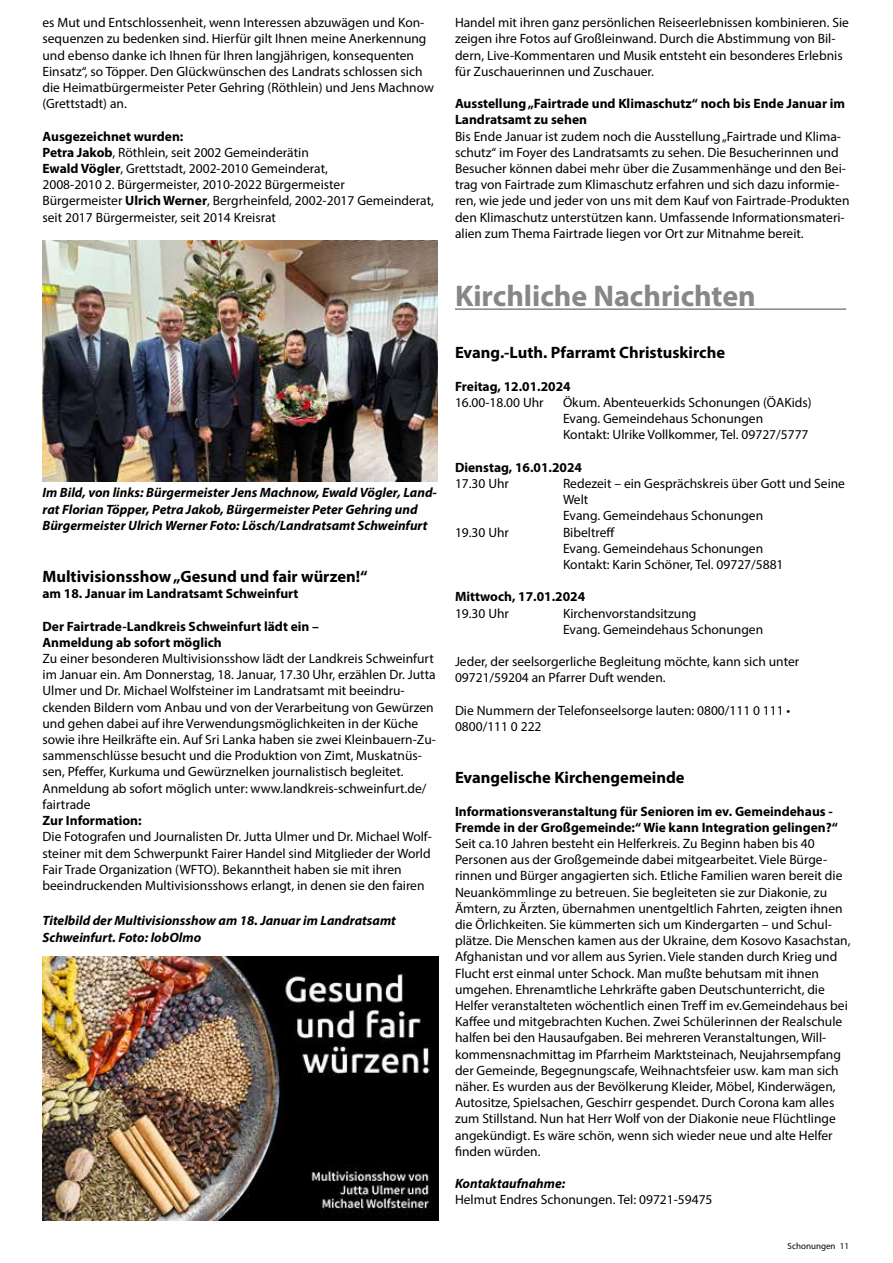
<style>
.page{position:relative;width:893px;height:1263px;background:#fff}
.page>*{position:absolute;margin:0;border:0;box-sizing:border-box;transform-origin:0 0}
.t1{font:700 30px "Myriad Pro";color:#878787}
.t2{font:700 16.5px "Myriad Pro";color:#000}
.t3{font:13.5px/16.2px "Myriad Pro";color:#000}
.t4{font:700 13.5px/16.2px "Myriad Pro";color:#000}
.t5{font:italic 700 13.5px/16.2px "Myriad Pro";color:#000}
.t6{font:9px "Myriad Pro";color:#000}
.s1{font-weight:700}
</style>
<div class="page">
<img style="left:43px;top:240px;width:395px;height:241px">
<hr style="left:455px;top:308px;width:391px;height:2px;background:#878787">
<img style="left:42px;top:956px;width:396px;height:264px">
<p class="t3" style="left:43px;top:14px;width:393px">es Mut und Entschlossenheit, wenn Interessen abzuwägen und Kon&shy;sequenzen zu bedenken sind. Hierfür gilt Ihnen meine Anerkennung und ebenso danke ich Ihnen für Ihren langjährigen, konsequenten Einsatz“, so Töpper. Den Glückwünschen des Landrats schlossen sich die Heimatbürgermeister Peter Gehring (Röthlein) und Jens Machnow (Grettstadt) an.</p>
<p class="t3" style="left:43px;top:128px;width:393px"><span class="s1">Ausgezeichnet wurden:<br>Petra Jakob</span>, Röthlein, seit 2002 Gemeinderätin<br><span class="s1">Ewald Vögler</span>, Grettstadt, 2002-2010 Gemeinderat,<br>2008-2010 2. Bürgermeister, 2010-2022 Bürgermeister<br>Bürgermeister <span class="s1">Ulrich Werner</span>, Bergrheinfeld, 2002-2017 Gemeinderat, seit 2017 Bürgermeister, seit 2014 Kreisrat</p>
<p class="t5" style="left:43px;top:484px;width:396px">Im Bild, von links: Bürgermeister Jens Machnow, Ewald Vögler, Land&shy;rat Florian Töpper, Petra Jakob, Bürgermeister Peter Gehring und<br>Bürgermeister Ulrich Werner Foto: Lösch/Landratsamt Schweinfurt</p>
<p class="t2" style="left:43px;top:566px;width:327px">Multivisionsshow „Gesund und fair würzen!“</p>
<p class="t4" style="left:43px;top:585px;width:258px">am 18. Januar im Landratsamt Schweinfurt</p>
<p class="t4" style="left:43px;top:618px;width:278px">Der Fairtrade-Landkreis Schweinfurt lädt ein –<br>Anmeldung ab sofort möglich</p>
<p class="t3" style="left:43px;top:650px;width:395px">Zu einer besonderen Multivisionsshow lädt der Landkreis Schweinfurt im Januar ein. Am Donnerstag, 18. Januar, 17.30 Uhr, erzählen Dr. Jutta Ulmer und Dr. Michael Wolfsteiner im Landratsamt mit beeindru&shy;ckenden Bildern vom Anbau und von der Verarbeitung von Gewürzen und gehen dabei auf ihre Verwendungsmöglichkeiten in der Küche sowie ihre Heilkräfte ein. Auf Sri Lanka haben sie zwei Kleinbauern-Zu&shy;sammenschlüsse besucht und die Produktion von Zimt, Muskatnüs&shy;sen, Pfeffer, Kurkuma und Gewürznelken journalistisch begleitet.<br>Anmeldung ab sofort möglich unter: www.landkreis-schweinfurt.de/ fairtrade</p>
<p class="t4" style="left:43px;top:812px;width:101px">Zur Information:</p>
<p class="t3" style="left:43px;top:828px;width:391px">Die Fotografen und Journalisten Dr. Jutta Ulmer und Dr. Michael Wolf&shy;steiner mit dem Schwerpunkt Fairer Handel sind Mitglieder der World Fair Trade Organization (WFTO). Bekanntheit haben sie mit ihren beeindruckenden Multivisionsshows erlangt, in denen sie den fairen</p>
<p class="t5" style="left:43px;top:912px;width:355px">Titelbild der Multivisionsshow am 18. Januar im Landratsamt<br>Schweinfurt. Foto: lobOlmo</p>
<p class="t3" style="left:455px;top:14px;width:396px">Handel mit ihren ganz persönlichen Reiseerlebnissen kombinieren. Sie zeigen ihre Fotos auf Großleinwand. Durch die Abstimmung von Bil&shy;dern, Live-Kommentaren und Musik entsteht ein besonderes Erlebnis für Zuschauerinnen und Zuschauer.</p>
<p class="t4" style="left:455px;top:95px;width:392px">Ausstellung „Fairtrade und Klimaschutz“ noch bis Ende Januar im<br>Landratsamt zu sehen</p>
<p class="t3" style="left:455px;top:128px;width:396px">Bis Ende Januar ist zudem noch die Ausstellung „Fairtrade und Klima&shy;schutz“ im Foyer des Landratsamts zu sehen. Die Besucherinnen und Besucher können dabei mehr über die Zusammenhänge und den Bei&shy;trag von Fairtrade zum Klimaschutz erfahren und sich dazu informie&shy;ren, wie jede und jeder von uns mit dem Kauf von Fairtrade-Produkten den Klimaschutz unterstützen kann. Umfassende Informationsmateri&shy;alien zum Thema Fairtrade liegen vor Ort zur Mitnahme bereit.</p>
<h1 class="t1" style="left:455px;top:276px;width:302px">Kirchliche Nachrichten</h1>
<p class="t2" style="left:455px;top:342px;width:272px">Evang.-Luth. Pfarramt Christuskirche</p>
<p class="t4" style="left:455px;top:378px;width:117px">Freitag, 12.01.2024</p>
<p class="t3" style="left:455px;top:394px;width:90px">16.00-18.00 Uhr</p>
<p class="t3" style="left:563px;top:394px;width:250px">Ökum. Abenteuerkids Schonungen (ÖAKids)<br>Evang. Gemeindehaus Schonungen<br>Kontakt: Ulrike Vollkommer, Tel. 09727/5777</p>
<p class="t4" style="left:455px;top:459px;width:128px">Dienstag, 16.01.2024</p>
<p class="t3" style="left:455px;top:475px;width:55px">17.30 Uhr</p>
<p class="t3" style="left:563px;top:475px;width:284px">Redezeit – ein Gesprächskreis über Gott und Seine<br>Welt<br>Evang. Gemeindehaus Schonungen</p>
<p class="t3" style="left:455px;top:524px;width:55px">19.30 Uhr</p>
<p class="t3" style="left:563px;top:524px;width:222px">Bibeltreff<br>Evang. Gemeindehaus Schonungen<br>Kontakt: Karin Schöner, Tel. 09727/5881</p>
<p class="t4" style="left:455px;top:588px;width:132px">Mittwoch, 17.01.2024</p>
<p class="t3" style="left:455px;top:605px;width:55px">19.30 Uhr</p>
<p class="t3" style="left:563px;top:605px;width:202px">Kirchenvorstandsitzung<br>Evang. Gemeindehaus Schonungen</p>
<p class="t3" style="left:455px;top:653px;width:346px">Jeder, der seelsorgerliche Begleitung möchte, kann sich unter<br>09721/59204 an Pfarrer Duft wenden.</p>
<p class="t3" style="left:455px;top:702px;width:337px">Die Nummern der Telefonseelsorge lauten: 0800/111 0 111 •<br>0800/111 0 222</p>
<p class="t2" style="left:455px;top:767px;width:231px">Evangelische Kirchengemeinde</p>
<p class="t4" style="left:455px;top:802px;width:384px">Informationsveranstaltung für Senioren im ev. Gemeindehaus -<br>Fremde in der Großgemeinde:“ Wie kann Integration gelingen?“</p>
<p class="t3" style="left:455px;top:835px;width:397px">Seit ca.10 Jahren besteht ein Helferkreis. Zu Beginn haben bis 40<br>Personen aus der Großgemeinde dabei mitgearbeitet. Viele Bürge&shy;rinnen und Bürger angagierten sich. Etliche Familien waren bereit die Neuankömmlinge zu betreuen. Sie begleiteten sie zur Diakonie, zu Ämtern, zu Ärzten, übernahmen unentgeltlich Fahrten, zeigten ihnen die Örlichkeiten. Sie kümmerten sich um Kindergarten – und Schul&shy;plätze. Die Menschen kamen aus der Ukraine, dem Kosovo Kasachstan, Afghanistan und vor allem aus Syrien. Viele standen durch Krieg und Flucht erst einmal unter Schock. Man mußte behutsam mit ihnen umgehen. Ehrenamtliche Lehrkräfte gaben Deutschunterricht, die Helfer veranstalteten wöchentlich einen Treff im ev.Gemeindehaus bei Kaffee und mitgebrachten Kuchen. Zwei Schülerinnen der Realschule halfen bei den Hausaufgaben. Bei mehreren Veranstaltungen, Will&shy;kommensnachmittag im Pfarrheim Marktsteinach, Neujahrsempfang der Gemeinde, Begegnungscafe, Weihnachtsfeier usw. kam man sich näher. Es wurden aus der Bevölkerung Kleider, Möbel, Kinderwägen, Autositze, Spielsachen, Geschirr gespendet. Durch Corona kam alles zum Stillstand. Nun hat Herr Wolf von der Diakonie neue Flüchtlinge angekündigt. Es wäre schön, wenn sich wieder neue und alte Helfer finden würden.</p>
<p class="t5" style="left:455px;top:1175px;width:112px">Kontaktaufnahme:</p>
<p class="t3" style="left:455px;top:1191px;width:259px">Helmut Endres Schonungen. Tel: 09721-59475</p>
<p class="t6" style="left:788px;top:1240px;width:63px">Schonungen 11</p>
</div>
